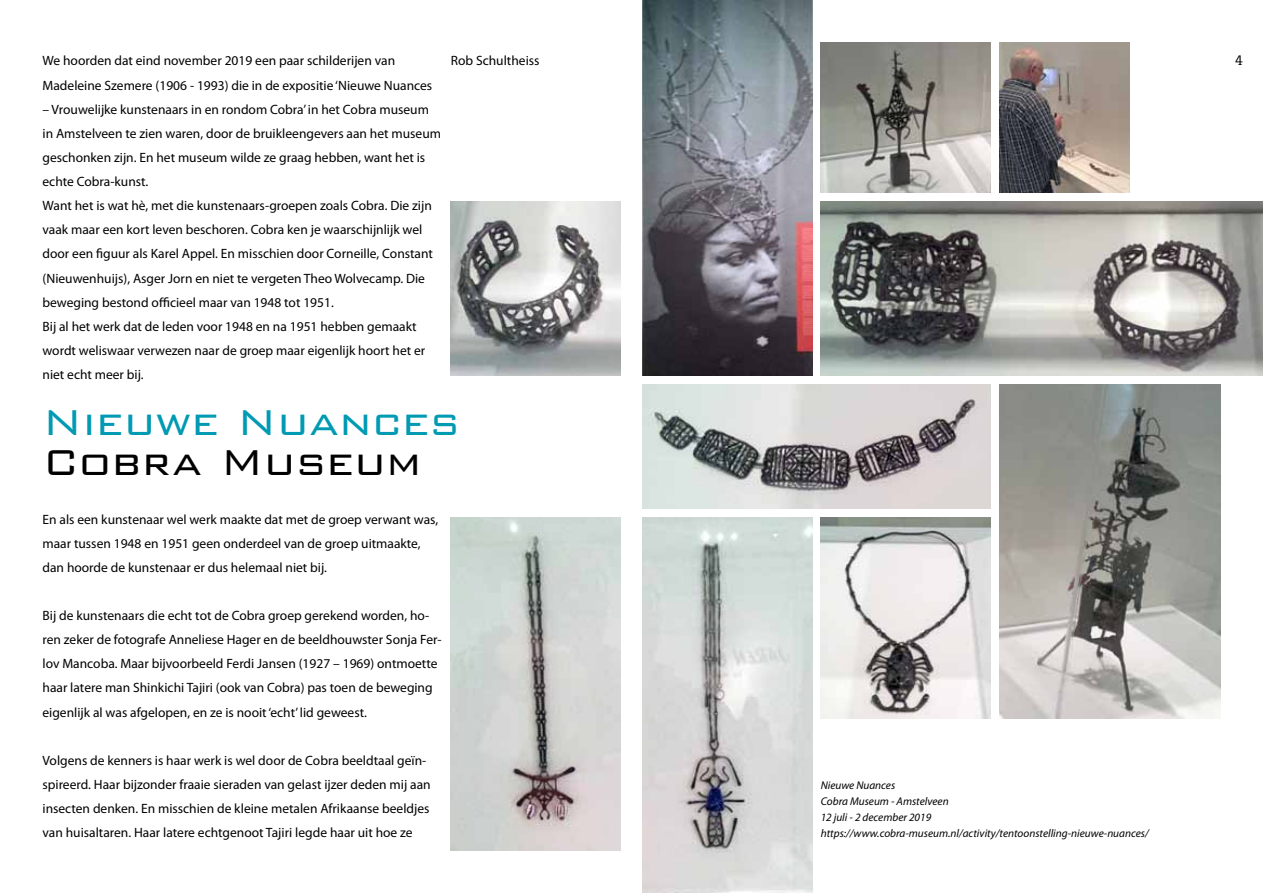
<style>
.page{position:relative;width:1263px;height:893px;background:#fff}
.page>*{position:absolute;margin:0;border:0;box-sizing:border-box;transform-origin:0 0}
.t1{font:300 48px "Bank Gothic BT";color:#009ab3}
.t2{font:300 48px "Bank Gothic BT";color:#000}
.t3{font:13.5px/24.2px "Myriad Pro";color:#000}
.t4{font:13.5px "Boton";color:#000}
.t5{font:italic 11.25px/16px "Myriad Pro";color:#000}
</style>
<div class="page">
<img style="left:451px;top:201px;width:170px;height:175px">
<img style="left:821px;top:201px;width:442px;height:175px">
<img style="left:642px;top:384px;width:349px;height:125px">
<img style="left:451px;top:517px;width:170px;height:333px">
<img style="left:642px;top:517px;width:170px;height:376px">
<img style="left:821px;top:517px;width:170px;height:202px">
<img style="left:821px;top:43px;width:170px;height:150px">
<img style="left:999px;top:384px;width:221px;height:335px">
<img style="left:642px;top:0;width:170px;height:376px">
<img style="left:999px;top:43px;width:131px;height:150px">
<p class="t3" style="left:43px;top:49px;width:354px">We hoorden dat eind november 2019 een paar schilderijen van</p>
<p class="t4" style="left:1235px;top:53px;width:9px">4</p>
<p class="t3" style="left:43px;top:73px;width:391px">Madeleine Szemere (1906 - 1993) die in de expositie ‘Nieuwe Nuances</p>
<p class="t3" style="left:43px;top:97px;width:400px">– Vrouwelijke kunstenaars in en rondom Cobra’ in het Cobra museum in Amstelveen te zien waren, door de bruikleengevers aan het museum geschonken zijn. En het museum wilde ze graag hebben, want het is echte Cobra-kunst.<br>Want het is wat hè, met die kunstenaars-groepen zoals Cobra. Die zijn vaak maar een kort leven beschoren. Cobra ken je waarschijnlijk wel door een figuur als Karel Appel. En misschien door Corneille, Constant (Nieuwenhuijs), Asger Jorn en niet te vergeten Theo Wolvecamp. Die beweging bestond officieel maar van 1948 tot 1951.<br>Bij al het werk dat de leden voor 1948 en na 1951 hebben gemaakt wordt weliswaar verwezen naar de groep maar eigenlijk hoort het er niet echt meer bij.</p>
<p class="t3" style="left:451px;top:49px;width:90px">Rob Schultheiss</p>
<h1 class="t1" style="left:43px;top:397px;width:419px">Nieuwe Nuances</h1>
<h1 class="t2" style="left:43px;top:437px;width:381px">Cobra Museum</h1>
<p class="t3" style="left:43px;top:507px;width:397px">En als een kunstenaar wel werk maakte dat met de groep verwant was, maar tussen 1948 en 1951 geen onderdeel van de groep uitmaakte, dan hoorde de kunstenaar er dus helemaal niet bij.</p>
<p class="t3" style="left:43px;top:603px;width:401px">Bij de kunstenaars die echt tot de Cobra groep gerekend worden, ho&shy;ren zeker de fotografe Anneliese Hager en de beeldhouwster Sonja Fer&shy;lov Mancoba. Maar bijvoorbeeld Ferdi Jansen (1927 – 1969) ontmoette haar latere man Shinkichi Tajiri (ook van Cobra) pas toen de beweging eigenlijk al was afgelopen, en ze is nooit ‘echt’ lid geweest.</p>
<p class="t3" style="left:43px;top:748px;width:390px">Volgens de kenners is haar werk is wel door de Cobra beeldtaal geïn&shy;spireerd. Haar bijzonder fraaie sieraden van gelast ijzer deden mij aan insecten denken. En misschien de kleine metalen Afrikaanse beeldjes van huisaltaren. Haar latere echtgenoot Tajiri legde haar uit hoe ze</p>
<p class="t5" style="left:821px;top:777px;width:329px">Nieuwe Nuances<br>Cobra Museum - Amstelveen<br>12 juli - 2 december 2019 https://www.cobra-museum.nl/activity/tentoonstelling-nieuwe-nuances/</p>
</div>
